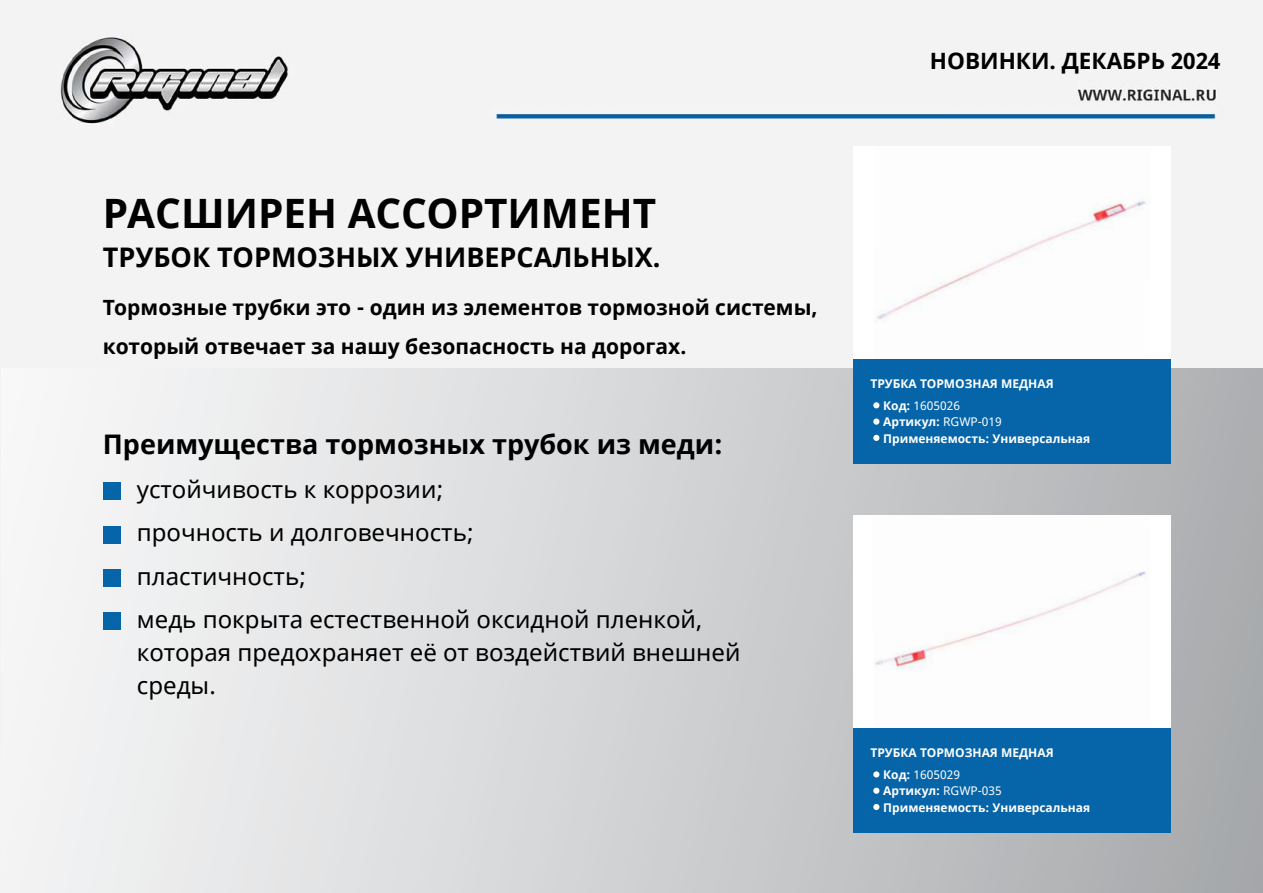
<style>
.page{position:relative;width:1263px;height:893px;background:#f3f3f3}
.page>*{position:absolute;margin:0;border:0;box-sizing:border-box;transform-origin:0 0}
.t1{font:700 40.5px "Noto Sans";color:#000}
.t2{font:700 27px "Noto Sans";color:#000}
.t3{font:24px/43.5px "Noto Sans";color:#000}
.t4{font:700 22.5px "Noto Sans";color:#000}
.t5{font:700 21px/39px "Noto Sans";color:#000}
.t6{font:700 12px/16.5px "Noto Sans";color:#fff}
.s1{font-weight:400}
</style>
<div class="page">
<div style="left:2px;top:368px;width:1261px;height:525px;background:linear-gradient(to right,#fafafa,#a8abaf)"></div>
<div style="left:853px;top:515px;width:318px;height:317px;background:#fff"></div>
<div style="left:853px;top:146px;width:318px;height:317px;background:#fff"></div>
<img style="left:875px;top:572px;width:272px;height:98px">
<img style="left:876px;top:199px;width:274px;height:121px">
<div style="left:853px;top:728px;width:318px;height:104px;background:#0664a8"></div>
<div style="left:853px;top:359px;width:318px;height:104px;background:#0664a8"></div>
<svg style="left:873px;top:771px;width:6px;height:6px"></svg>
<svg style="left:873px;top:788px;width:6px;height:6px"></svg>
<svg style="left:873px;top:804px;width:6px;height:6px"></svg>
<svg style="left:873px;top:402px;width:6px;height:6px"></svg>
<div style="left:873px;top:418px;width:6px;height:7px;background:#fff;border-radius:50%"></div>
<svg style="left:873px;top:435px;width:6px;height:6px"></svg>
<div style="left:103px;top:483px;width:17px;height:17px;background:#0664a8"></div>
<div style="left:103px;top:526px;width:17px;height:17px;background:#0664a8"></div>
<div style="left:103px;top:569px;width:17px;height:18px;background:#0664a8"></div>
<div style="left:103px;top:613px;width:17px;height:17px;background:#0664a8"></div>
<h1 class="t1" style="left:103px;top:184px;width:555px">РАСШИРЕН АССОРТИМЕНТ</h1>
<h2 class="t2" style="left:103px;top:238px;width:559px">ТРУБОК ТОРМОЗНЫХ УНИВЕРСАЛЬНЫХ.</h2>
<h3 class="t5" style="left:103px;top:288px;width:716px">Тормозные трубки это - один из элементов тормозной системы, который отвечает за нашу безопасность на дорогах.</h3>
<h2 class="t2" style="left:103px;top:425px;width:622px">Преимущества тормозных трубок из меди:</h2>
<h3 class="t3" style="left:137px;top:468px;width:567px">устойчивость к коррозии;<br>прочность и долговечность;<br>пластичность;<br>медь покрыта естественной оксидной пленкой,</h3>
<h3 class="t3" style="left:137px;top:637px;width:605px;line-height:33px">которая предохраняет её от воздействий внешней среды.</h3>
<h3 class="t4" style="left:930px;top:45px;width:292px">НОВИНКИ. ДЕКАБРЬ 2024</h3>
<p class="t6" style="left:870px;top:376px;width:185px">ТРУБКА ТОРМОЗНАЯ МЕДНАЯ</p>
<p class="t6" style="left:883px;top:397px;width:209px">Код: <span class="s1">1605026<br></span>Артикул: <span class="s1">RGWP-019<br></span>Применяемость: Универсальная</p>
<p class="t6" style="left:870px;top:745px;width:185px">ТРУБКА ТОРМОЗНАЯ МЕДНАЯ</p>
<p class="t6" style="left:883px;top:766px;width:209px">Код: <span class="s1">1605029<br></span>Артикул: <span class="s1">RGWP-035<br></span>Применяемость: Универсальная</p>
</div>
